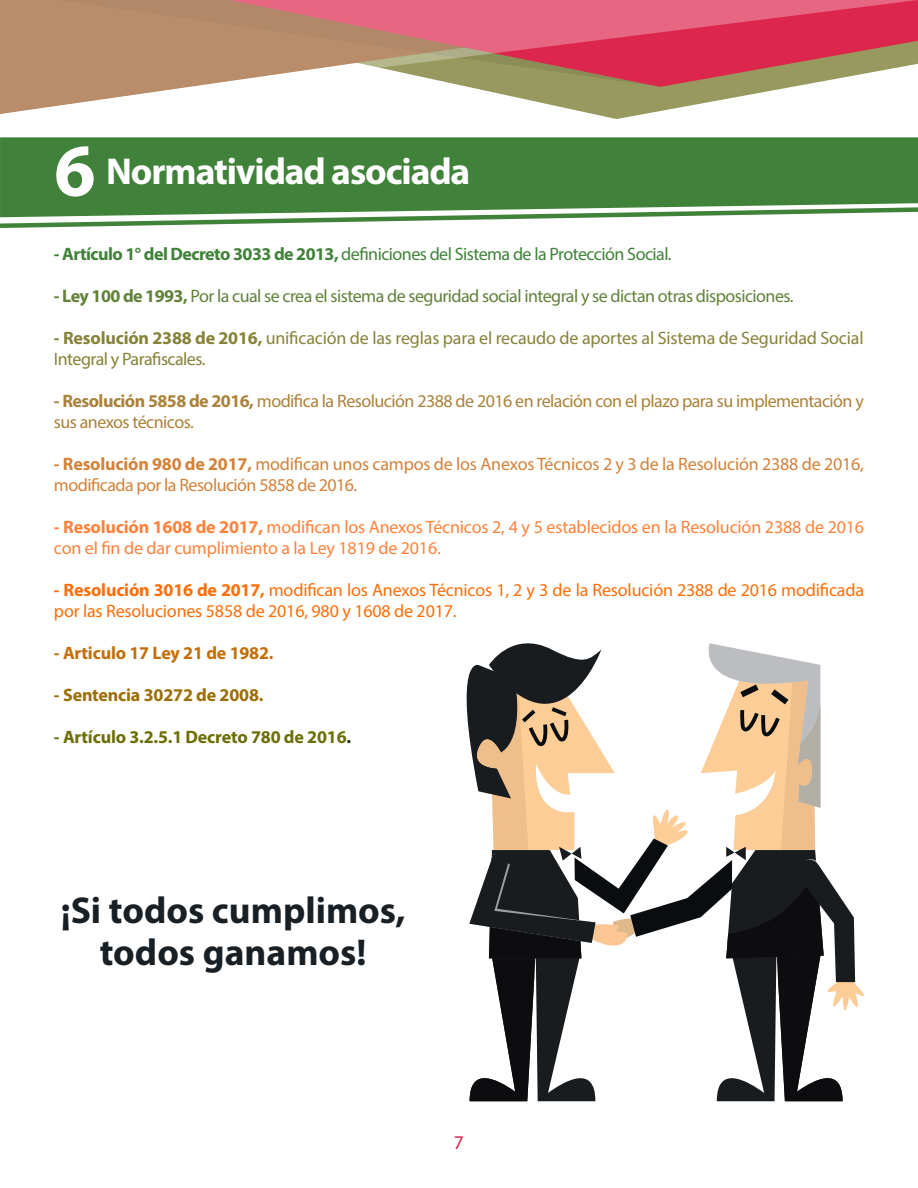
<style>
.page{position:relative;width:918px;height:1188px;background:#fff}
.page>*{position:absolute;margin:0;border:0;box-sizing:border-box;transform-origin:0 0}
.t1{font:700 75px "Myriad Pro";color:#fff}
.t2{font:700 37.5px "Myriad Pro";color:#192025}
.t3{font:700 37.5px "Myriad Pro";letter-spacing:-.03em;color:#fff}
.t4{font:19.5px "Myriad Pro";color:#dd264d}
.t5{font:18px/21px "Myriad Pro";letter-spacing:-.01em;color:#ff823a}
.t6{font:18px/21px "Myriad Pro";letter-spacing:-.01em;color:#ff6e08}
.t7{font:18px/21px "Myriad Pro";letter-spacing:-.03em;color:#ab823a}
.t8{font:18px "Myriad Pro";letter-spacing:-.01em;color:#86823a}
.t9{font:18px "Myriad Pro";letter-spacing:-.03em;color:#62823a}
.t10{font:18px "Myriad Pro";letter-spacing:-.01em;color:#d3823a}
.t11{font:18px "Myriad Pro";letter-spacing:-.03em;color:#41823a}
.t12{font:18px "Myriad Pro";letter-spacing:-.03em;color:#d3823a}
.t13{font:700 18px "Myriad Pro";letter-spacing:-.01em;color:#6d6e08}
.t14{font:700 18px "Myriad Pro";letter-spacing:-.01em;color:#c36e08}
.t15{font:18px "Myriad Pro";letter-spacing:-.03em;color:#86823a}
.t16{font:700 18px "Myriad Pro";letter-spacing:-.01em;color:#9c6e08}
.s1{font-weight:700}
.s2{color:#243413}
</style>
<div class="page">
<svg style="left:0;top:0;width:918px;height:115px"></svg>
<div style="left:0;top:137px;width:918px;height:68px;background:#41823a"></div>
<svg style="left:0;top:205px;width:918px;height:23px"></svg>
<svg style="left:466px;top:643px;width:398px;height:458px"></svg>
<p class="t1" style="left:54px;top:122px;width:43px">6</p>
<p class="t3" style="left:106px;top:147px;width:366px">Normatividad asociada</p>
<p class="t11" style="left:54px;top:243px;width:619px"><span class="s1">- Artículo 1° del Decreto 3033 de 2013,</span> definiciones del Sistema de la Protección Social.</p>
<p class="t9" style="left:54px;top:285px;width:741px"><span class="s1">- Ley 100 de 1993,</span> Por la cual se crea el sistema de seguridad social integral y se dictan otras disposiciones.</p>
<p class="t8" style="left:54px;top:327px;width:811px"><span class="s1">- Resolución 2388 de 2016,</span> unificación de las reglas para el recaudo de aportes al Sistema de Seguridad Social</p>
<p class="t15" style="left:54px;top:348px;width:153px">Integral y Parafiscales.</p>
<p class="t7" style="left:54px;top:391px;width:812px"><span class="s1">- Resolución 5858 de 2016,</span> modifica la Resolución 2388 de 2016 en relación con el plazo para su implementación y sus anexos técnicos.</p>
<p class="t10" style="left:54px;top:453px;width:812px"><span class="s1">- Resolución 980 de 2017,</span> modifican unos campos de los Anexos Técnicos 2 y 3 de la Resolución 2388 de 2016,</p>
<p class="t12" style="left:54px;top:474px;width:305px">modificada por la Resolución 5858 de 2016.</p>
<p class="t5" style="left:54px;top:517px;width:812px"><span class="s1">- Resolución 1608 de 2017,</span> modifican los Anexos Técnicos 2, 4 y 5 establecidos en la Resolución 2388 de 2016 con el fin de dar cumplimiento a la Ley 1819 de 2016.</p>
<p class="t6" style="left:54px;top:580px;width:812px"><span class="s1">- Resolución 3016 de 2017,</span> modifican los Anexos Técnicos 1, 2 y 3 de la Resolución 2388 de 2016 modificada por las Resoluciones 5858 de 2016, 980 y 1608 de 2017.</p>
<p class="t14" style="left:54px;top:642px;width:221px">- Articulo 17 Ley 21 de 1982.</p>
<p class="t16" style="left:54px;top:684px;width:211px">- Sentencia 30272 de 2008.</p>
<p class="t13" style="left:54px;top:726px;width:299px">- Artículo 3.2.5.1 Decreto 780 de 2016<span class="s2">.</span></p>
<p class="t2" style="left:61px;top:886px;width:346px">¡Si todos cumplimos,</p>
<p class="t2" style="left:100px;top:928px;width:268px">todos ganamos!</p>
<p class="t4" style="left:454px;top:1130px;width:12px">7</p>
</div>
